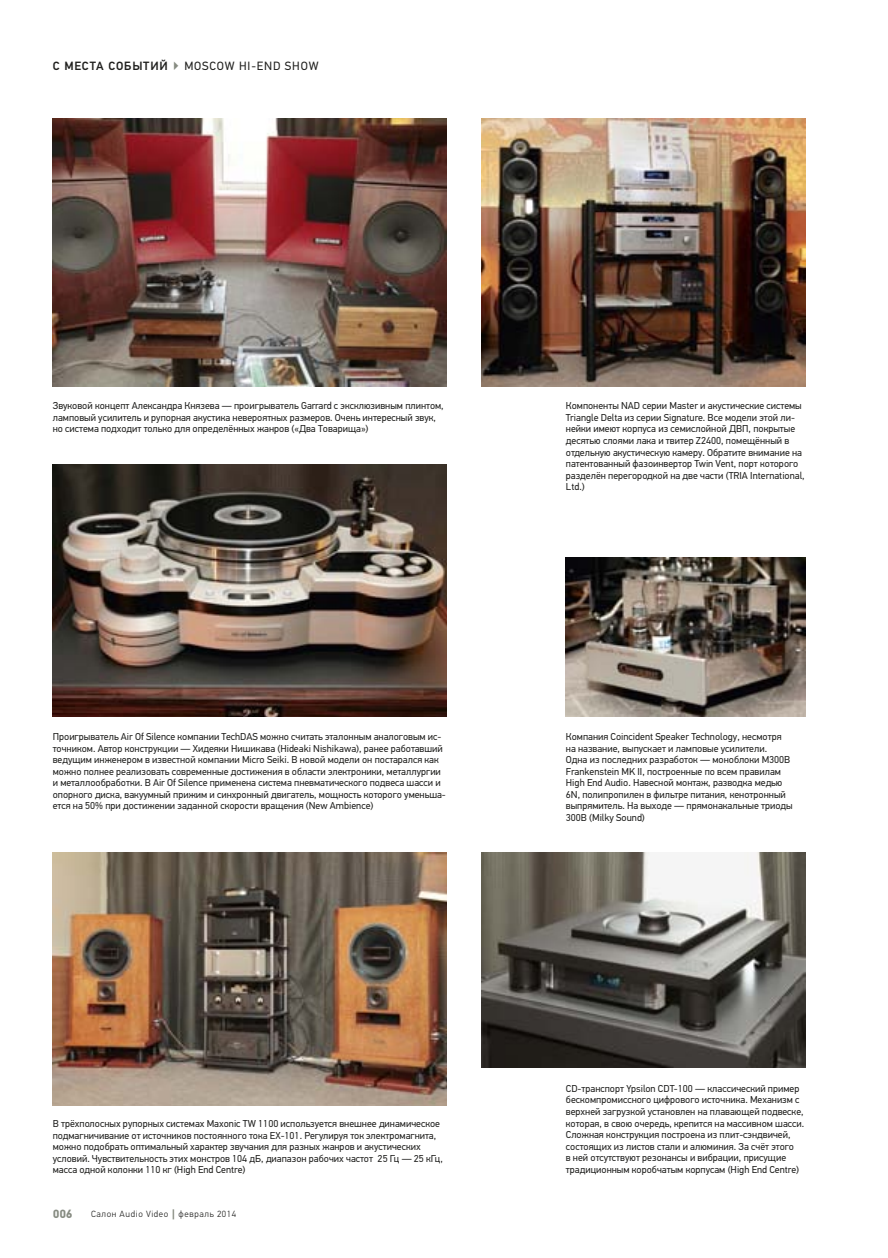
<style>
.page{position:relative;width:888px;height:1258px;background:#fff}
.page>*{position:absolute;margin:0;border:0;box-sizing:border-box;transform-origin:0 0}
.t1{font:12px "PF Din Text Pro";letter-spacing:.07em;color:#20201e}
.t2{font:700 12px "PF Din Text Pro";color:#878c82}
.t3{font:10.05px/11.6px "PF Din Text Pro";color:#20201e}
.t4{font:300 9px "PF Din Text Pro";letter-spacing:.07em;color:#20201e}
.s1{font-weight:500}
.s2{font-weight:500;color:#878c82}
.s3{font-weight:700;font-size:10.5px;color:#878c82}
</style>
<div class="page">
<img style="left:482px;top:118px;width:323px;height:268px">
<img style="left:53px;top:118px;width:394px;height:268px">
<img style="left:566px;top:557px;width:239px;height:160px">
<img style="left:53px;top:853px;width:394px;height:252px">
<img style="left:482px;top:853px;width:323px;height:215px">
<img style="left:53px;top:465px;width:394px;height:252px">
<p class="t1" style="left:53px;top:59px;width:267px"><span class="s1">С МЕСТА СОБЫТИЙ</span> <span class="s2">▶</span> MOSCOW HI-END SHOW</p>
<p class="t3" style="left:53px;top:400px;width:393px">Звуковой концепт Александра Князева — проигрыватель Garrard с эксклюзивным плинтом, ламповый усилитель и рупорная акустика невероятных размеров. Очень интересный звук, но система подходит только для определённых жанров («Два Товарища»)</p>
<p class="t3" style="left:53px;top:731px;width:395px">Проигрыватель Air Of Silence компании TechDAS можно считать эталонным аналоговым ис&shy;точником. Автор конструкции — Хидеяки Нишикава (Hideaki Nishikawa), ранее работавший ведущим инженером в известной компании Micro Seiki. В новой модели он постарался как можно полнее реализовать современные достижения в области электроники, металлургии и металлообработки. В Air Of Silence применена система пневматического подвеса шасси и опорного диска, вакуумный прижим и синхронный двигатель, мощность которого уменьша&shy;ется на 50% при достижении заданной скорости вращения (New Ambience)</p>
<p class="t3" style="left:53px;top:1118px;width:392px">В трёхполосных рупорных системах Maxonic TW 1100 используется внешнее динамическое подмагничивание от источников постоянного тока EX-101. Регулируя ток электромагнита, можно подобрать оптимальный характер звучания для разных жанров и акустических условий. Чувствительность этих монстров 104 дБ, диапазон рабочих частот 25 Гц — 25 кГц, масса одной колонки 110 кг (High End Centre)</p>
<p class="t2" style="left:53px;top:1207px;width:21px">006</p>
<p class="t4" style="left:91px;top:1209px;width:147px">Салон Audio Video <span class="s3">|</span> февраль 2014</p>
<p class="t3" style="left:566px;top:400px;width:240px">Компоненты NAD серии Master и акустические системы Triangle Delta из серии Signature. Все модели этой ли&shy;нейки имеют корпуса из семислойной ДВП, покрытые десятью слоями лака и твитер Z2400, помещённый в отдельную акустическую камеру. Обратите внимание на патентованный фазоинвертор Twin Vent, порт которого разделён перегородкой на две части (TRIA International, Ltd.)</p>
<p class="t3" style="left:566px;top:731px;width:228px">Компания Coincident Speaker Technology, несмотря на название, выпускает и ламповые усилители.<br>Одна из последних разработок — моноблоки M300B Frankenstein MK II, построенные по всем правилам High End Audio. Навесной монтаж, разводка медью 6N, полипропилен в фильтре питания, кенотронный выпрямитель. На выходе — прямонакальные триоды 300В (Milky Sound)</p>
<p class="t3" style="left:566px;top:1083px;width:240px">CD-транспорт Ypsilon CDT-100 — классический пример бескомпромиссного цифрового источника. Механизм с верхней загрузкой установлен на плавающей подвеске, которая, в свою очередь, крепится на массивном шасси.<br>Сложная конструкция построена из плит-сэндвичей, состоящих из листов стали и алюминия. За счёт этого<br>в ней отсутствуют резонансы и вибрации, присущие традиционным коробчатым корпусам (High End Centre)</p>
</div>
